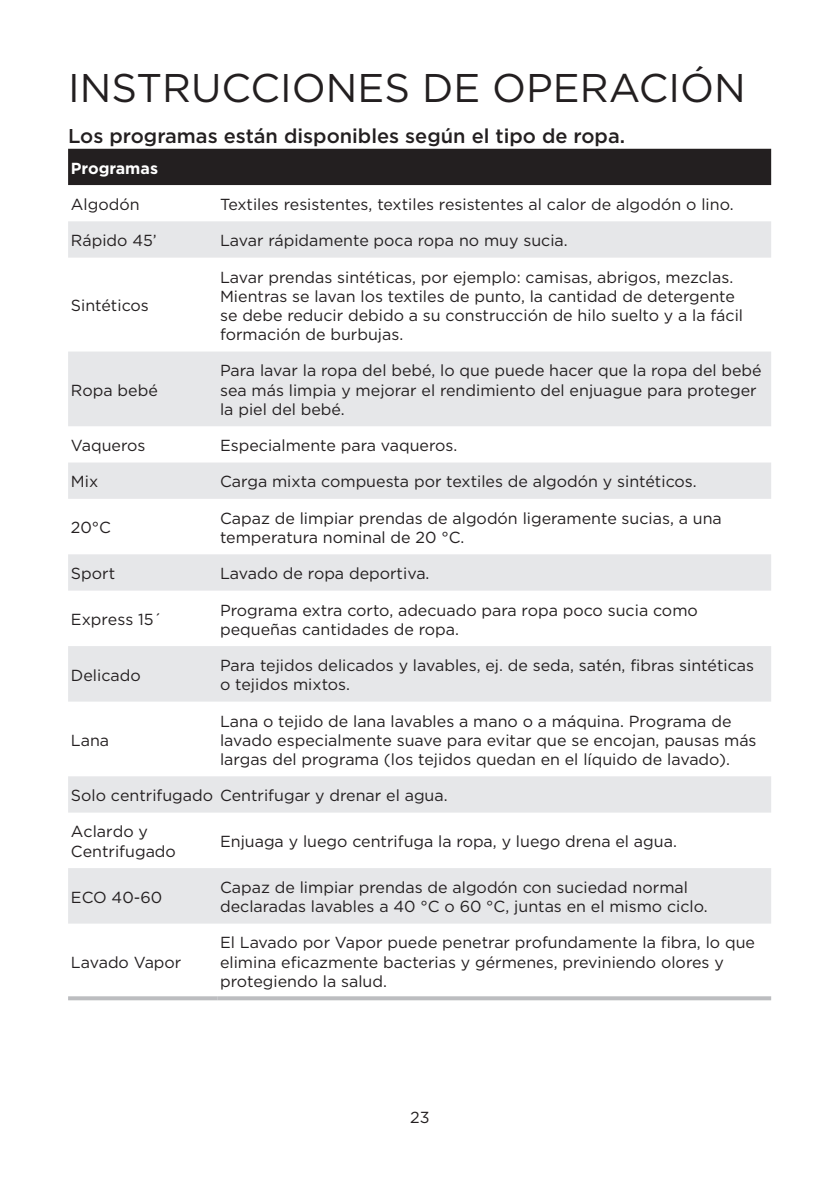
<style>
.page{position:relative;width:840px;height:1191px;background:#fff}
.page>*{position:absolute;margin:0;border:0;box-sizing:border-box;transform-origin:0 0}
.目录1-1{font:40px "Gotham";color:#231f20}
.t1{font:500 20px "Gotham";color:#231f20}
.t2{font:16px/19.2px "Gotham";color:#231f20}
.t3{font:700 16px "Gotham";color:#fff}
</style>
<div class="page">
<div style="left:68px;top:149px;width:702px;height:36px;background:#231f20"></div>
<svg style="left:68px;top:221px;width:702px;height:702px"></svg>
<svg style="left:68px;top:996px;width:149px;height:4px"></svg>
<svg style="left:217px;top:996px;width:553px;height:4px;background:#c1c2c4"></svg>
<p class="目录1-1" style="left:68px;top:62px;width:678px">INSTRUCCIONES DE OPERACIÓN</p>
<p class="t1" style="left:68px;top:123px;width:558px">Los programas están disponibles según el tipo de ropa.</p>
<p class="t3" style="left:71px;top:157px;width:89px">Programas</p>
<p class="t2" style="left:71px;top:194px;width:70px">Algodón</p>
<p class="t2" style="left:220px;top:194px;width:514px">Textiles resistentes, textiles resistentes al calor de algodón o lino.</p>
<p class="t2" style="left:71px;top:231px;width:87px">Rápido 45’</p>
<p class="t2" style="left:220px;top:231px;width:349px">Lavar rápidamente poca ropa no muy sucia.</p>
<p class="t2" style="left:71px;top:296px;width:79px">Sintéticos</p>
<p class="t2" style="left:71px;top:380px;width:88px">Ropa bebé</p>
<p class="t2" style="left:220px;top:267px;width:524px">Lavar prendas sintéticas, por ejemplo: camisas, abrigos, mezclas.<br>Mientras se lavan los textiles de punto, la cantidad de detergente se debe reducir debido a su construcción de hilo suelto y a la fácil formación de burbujas.</p>
<p class="t2" style="left:220px;top:361px;width:543px">Para lavar la ropa del bebé, lo que puede hacer que la ropa del bebé sea más limpia y mejorar el rendimiento del enjuague para proteger la piel del bebé.</p>
<p class="t2" style="left:71px;top:435px;width:76px">Vaqueros</p>
<p class="t2" style="left:220px;top:435px;width:239px">Especialmente para vaqueros.</p>
<p class="t2" style="left:71px;top:472px;width:29px">Mix</p>
<p class="t2" style="left:220px;top:472px;width:478px">Carga mixta compuesta por textiles de algodón y sintéticos.</p>
<p class="t2" style="left:71px;top:518px;width:42px">20°C</p>
<p class="t2" style="left:220px;top:508px;width:503px">Capaz de limpiar prendas de algodón ligeramente sucias, a una temperatura nominal de 20 °C.</p>
<p class="t2" style="left:71px;top:563px;width:46px">Sport</p>
<p class="t2" style="left:220px;top:563px;width:211px">Lavado de ropa deportiva.</p>
<p class="t2" style="left:71px;top:609px;width:92px">Express 15´</p>
<p class="t2" style="left:220px;top:600px;width:479px">Programa extra corto, adecuado para ropa poco sucia como pequeñas cantidades de ropa.</p>
<p class="t2" style="left:71px;top:665px;width:71px">Delicado</p>
<p class="t2" style="left:220px;top:655px;width:535px">Para tejidos delicados y lavables, ej. de seda, satén, fibras sintéticas o tejidos mixtos.</p>
<p class="t2" style="left:220px;top:711px;width:537px">Lana o tejido de lana lavables a mano o a máquina. Programa de lavado especialmente suave para evitar que se encojan, pausas más largas del programa (los tejidos quedan en el líquido de lavado).</p>
<p class="t2" style="left:71px;top:785px;width:378px">Solo centrifugado Centrifugar y drenar el agua.</p>
<p class="t2" style="left:71px;top:822px;width:106px">Aclardo y<br>Centrifugado</p>
<p class="t2" style="left:220px;top:831px;width:458px">Enjuaga y luego centrifuga la ropa, y luego drena el agua.</p>
<p class="t2" style="left:71px;top:887px;width:93px">ECO 40-60</p>
<p class="t2" style="left:220px;top:877px;width:489px">Capaz de limpiar prendas de algodón con suciedad normal declaradas lavables a 40 °C o 60 °C, juntas en el mismo ciclo.</p>
<p class="t2" style="left:71px;top:730px;width:40px">Lana</p>
<p class="t2" style="left:71px;top:952px;width:112px">Lavado Vapor</p>
<p class="t2" style="left:220px;top:933px;width:536px">El Lavado por Vapor puede penetrar profundamente la fibra, lo que elimina eficazmente bacterias y gérmenes, previniendo olores y protegiendo la salud.</p>
<p class="t2" style="left:410px;top:1107px;width:21px">23</p>
</div>
